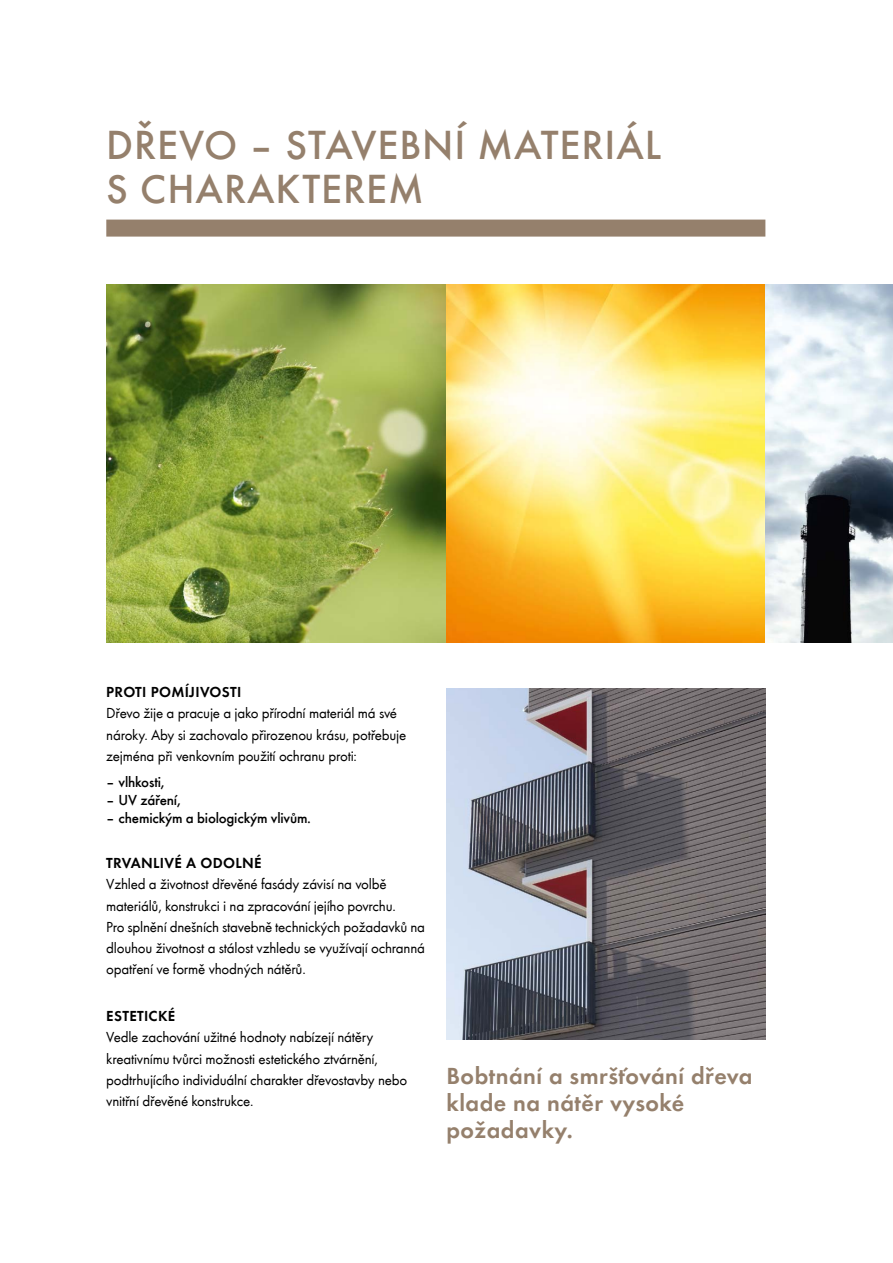
<style>
.page{position:relative;width:893px;height:1263px;background:#fff}
.page>*{position:absolute;margin:0;border:0;box-sizing:border-box;transform-origin:0 0}
.t1{font:500 42px/44.1px "Futura T";letter-spacing:.02em;color:#95806c}
.t2{font:24px/27px "Futura T Dem";letter-spacing:.02em;color:#95806c}
.t3{font:15px/21.3px "Futura T Boo";letter-spacing:-.015em;color:#000}
.t4{font:500 15px "Futura T";letter-spacing:-.015em;color:#000}
.t5{font:15px "Futura T Dem";letter-spacing:.02em;color:#000}
</style>
<div class="page">
<img style="left:106px;top:285px;width:340px;height:357px">
<div style="left:106px;top:220px;width:659px;height:17px;background:#95806c"></div>
<svg style="left:446px;top:285px;width:319px;height:357px;background:#fcd769"></svg>
<svg style="left:765px;top:285px;width:128px;height:357px"></svg>
<img style="left:446px;top:688px;width:319px;height:351px">
<h1 class="t1" style="left:106px;top:123px;width:556px">DŘEVO – STAVEBNÍ MATERIÁL<br>S CHARAKTEREM</h1>
<p class="t5" style="left:106px;top:683px;width:137px">Proti pomíjivosti</p>
<p class="t3" style="left:106px;top:703px;width:302px">Dřevo žije a pracuje a jako přírodní materiál má své nároky. Aby si zachovalo přirozenou krásu, potřebuje zejména při venkovním použití ochranu proti:</p>
<p class="t4" style="left:106px;top:773px;width:60px">– VLHKOSTI,</p>
<p class="t4" style="left:106px;top:791px;width:76px">– UV ZÁŘENÍ,</p>
<p class="t4" style="left:106px;top:809px;width:206px">– CHEMICKÝM A BIOLOGICKÝM VLIVŮM.</p>
<p class="t5" style="left:106px;top:854px;width:157px">Trvanlivé a odolné</p>
<p class="t3" style="left:106px;top:874px;width:320px">Vzhled a životnost dřevěné fasády závisí na volbě materiálů, konstrukci i na zpracování jejího povrchu.<br>Pro splnění dnešních stavebně technických požadavků na dlouhou životnost a stálost vzhledu se využívají ochranná opatření ve formě vhodných nátěrů.</p>
<p class="t5" style="left:106px;top:1007px;width:71px">Estetic ké</p>
<p class="t3" style="left:106px;top:1027px;width:302px">Vedle zachování užitné hodnoty nabízejí nátěry kreativnímu tvůrci možnosti estetického ztvárnění, podtrhujícího individuální charakter dřevostavby nebo vnitřní dřevěné konstrukce.</p>
<h2 class="t2" style="left:446px;top:1062px;width:307px">Bobtnání a smršťování dřeva klade na nátěr vysoké požadavky.</h2>
</div>
